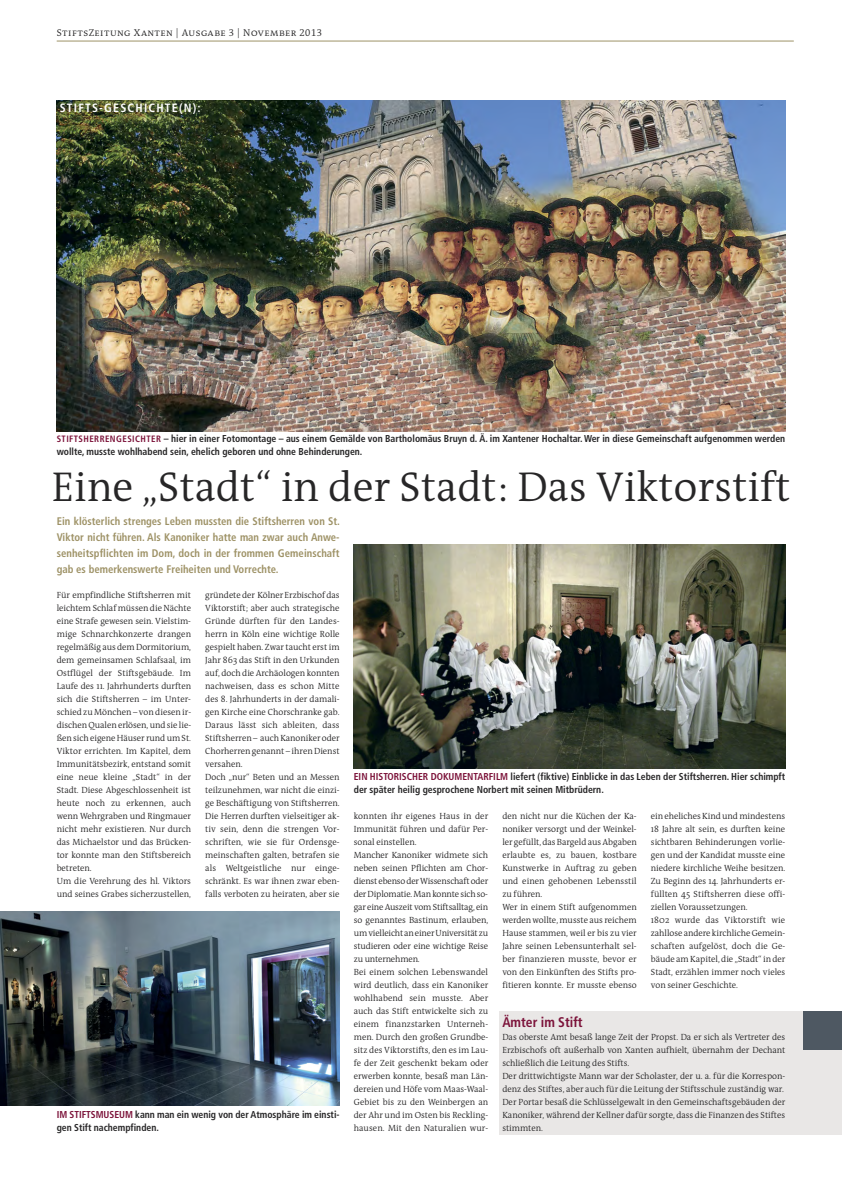
<style>
.page{position:relative;width:842px;height:1191px;background:#fff}
.page>*{position:absolute;margin:0;border:0;box-sizing:border-box;transform-origin:0 0}
.t1{font:300 42px "The Antiqua B4";color:#272627}
.t2{font:700 condensed 14px "Frutiger";color:#7c133a}
.t3{font:700 condensed 12px "Frutiger";letter-spacing:.1em;color:#fff}
.t4{font:700 condensed 11px/16px "Frutiger";color:#9e9266;text-align:justify}
.t5{font:700 condensed 10px/13px "Frutiger";color:#272627}
.t6{font:10px "The Antiqua B4 c Semi Light Caps";letter-spacing:.05em;color:#272627}
.t7{font:300 9px/13px "The Antiqua B4";color:#272627}
.s1{font-size:9.2px;color:#7c133a}
.s2{color:#7c133a}
</style>
<div class="page">
<div style="left:500px;top:1010px;width:342px;height:124px;background:#e9e7e6"></div>
<div style="left:803px;top:1011px;width:39px;height:38px;background:#4e5862"></div>
<hr style="left:57px;top:41px;width:737px;height:1px;background:#9e9266">
<img style="left:0;top:911px;width:340px;height:195px">
<img style="left:57px;top:101px;width:728px;height:331px">
<img style="left:354px;top:544px;width:431px;height:224px">
<p class="t6" style="left:57px;top:27px;width:267px">StiftsZeitung Xanten | Ausgabe 3 | November 2013</p>
<h3 class="t3" style="left:60px;top:103px;width:142px">STIFTS-GESCHICHTE(N):</h3>
<p class="t5" style="left:57px;top:433px;width:730px"><span class="s1">STIFTSHERRENGESICHTER</span> – hier in einer Fotomontage – aus einem Gemälde von Bartholomäus Bruyn d. Ä. im Xantener Hochaltar. Wer in diese Gemeinschaft aufgenommen werden wollte, musste wohlhabend sein, ehelich geboren und ohne Behinderungen.</p>
<h1 class="t1" style="left:52px;top:469px;width:740px">Eine „Stadt“ in der Stadt: Das Viktorstift</h1>
<p class="t4" style="left:57px;top:513px;width:285px">Ein klösterlich strenges Leben mussten die Stiftsherren von St.<br>Viktor nicht führen. Als Kanoniker hatte man zwar auch Anwe&shy;senheitspflichten im Dom, doch in der frommen Gemeinschaft gab es bemerkenswerte Freiheiten und Vorrechte.</p>
<p class="t7" style="left:57px;top:589px;width:136px">Für empfindliche Stiftsherren mit leichtem Schlaf müssen die Nächte eine Strafe gewesen sein. Vielstim&shy;mige Schnarchkonzerte drangen regelmäßig aus dem Dormitorium, dem gemeinsamen Schlafsaal, im<br>Ostflügel der Stiftsgebäude. Im<br>Laufe des 11. Jahrhunderts durften sich die Stiftsherren – im Unter&shy;schied zu Mönchen – von diesen ir&shy;dischen Qualen erlösen, und sie lie&shy;ßen sich eigene Häuser rund um St.<br>Viktor errichten. Im Kapitel, dem<br>Immunitätsbezirk, entstand somit eine neue kleine „Stadt“ in der<br>Stadt. Diese Abgeschlossenheit ist heute noch zu erkennen, auch wenn Wehrgraben und Ringmauer nicht mehr existieren. Nur durch das Michaelstor und das Brücken&shy;tor konnte man den Stiftsbereich betreten.<br>Um die Verehrung des hl. Viktors und seines Grabes sicherzustellen,</p>
<p class="t7" style="left:205px;top:589px;width:136px">gründete der Kölner Erzbischof das<br>Viktorstift; aber auch strategische<br>Gründe dürften für den Landes&shy;herrn in Köln eine wichtige Rolle gespielt haben. Zwar taucht erst im<br>Jahr 863 das Stift in den Urkunden auf, doch die Archäologen konnten nachweisen, dass es schon Mitte des 8. Jahrhunderts in der damali&shy;gen Kirche eine Chorschranke gab.<br>Daraus lässt sich ableiten, dass<br>Stiftsherren – auch Kanoniker oder<br>Chorherren genannt – ihren Dienst versahen.<br>Doch „nur“ Beten und an Messen teilzunehmen, war nicht die einzi&shy;ge Beschäftigung von Stiftsherren.<br>Die Herren durften vielseitiger ak&shy;tiv sein, denn die strengen Vor&shy;schriften, wie sie für Ordensge&shy;meinschaften galten, betrafen sie als Weltgeistliche nur einge&shy;schränkt. Es war ihnen zwar eben&shy;falls verboten zu heiraten, aber sie</p>
<p class="t5" style="left:57px;top:1109px;width:284px"><span class="s2">IM STIFTSMUSEUM</span> kann man ein wenig von der Atmosphäre im einsti&shy;gen Stift nachempfinden.</p>
<p class="t5" style="left:354px;top:771px;width:433px"><span class="s2">EIN HISTORISCHER DOKUMENTARFILM</span> liefert (fiktive) Einblicke in das Leben der Stiftsherren. Hier schimpft der später heilig gesprochene Norbert mit seinen Mitbrüdern.</p>
<p class="t7" style="left:354px;top:810px;width:136px">konnten ihr eigenes Haus in der<br>Immunität führen und dafür Per&shy;sonal einstellen.<br>Mancher Kanoniker widmete sich neben seinen Pflichten am Chor&shy;dienst ebenso der Wissenschaft oder der Diplomatie. Man konnte sich so&shy;gar eine Auszeit vom Stifts all tag, ein so genanntes Bastinum, erlauben, um vielleicht an einer Universität zu studieren oder eine wichtige Reise zu unternehmen.<br>Bei einem solchen Lebenswandel wird deutlich, dass ein Kanoniker wohlhabend sein musste. Aber auch das Stift entwickelte sich zu einem finanzstarken Unterneh&shy;men. Durch den großen Grundbe&shy;sitz des Viktorstifts, den es im Lau&shy;fe der Zeit geschenkt bekam oder erwerben konnte, besaß man Län&shy;dereien und Höfe vom Maas-Waal-<br>Gebiet bis zu den Weinbergen an der Ahr und im Osten bis Reckling&shy;hausen. Mit den Naturalien wur-</p>
<p class="t7" style="left:502px;top:810px;width:136px">den nicht nur die Küchen der Ka&shy;noniker versorgt und der Weinkel&shy;ler gefüllt, das Bargeld aus Abgaben erlaubte es, zu bauen, kostbare<br>Kunstwerke in Auftrag zu geben und einen gehobenen Lebensstil zu führen.<br>Wer in einem Stift aufgenommen werden wollte, musste aus reichem<br>Hause stammen, weil er bis zu vier<br>Jahre seinen Lebensunterhalt sel&shy;ber finanzieren musste, bevor er von den Einkünften des Stifts pro&shy;fitieren konnte. Er musste ebenso</p>
<p class="t7" style="left:651px;top:810px;width:136px">ein eheliches Kind und mindestens 18 Jahre alt sein, es durften keine sichtbaren Behinderungen vorlie&shy;gen und der Kandidat musste eine niedere kirchliche Weihe besitzen.<br>Zu Beginn des 14. Jahrhunderts er&shy;füllten 45 Stiftsherren diese offi&shy;ziellen Voraussetzungen.<br>1802 wurde das Viktorstift wie zahllose andere kirchliche Gemein&shy;schaften aufgelöst, doch die Ge&shy;bäude am Kapitel, die „Stadt“ in der Stadt, erzählen immer noch vieles von seiner Geschichte.</p>
<h2 class="t2" style="left:502px;top:1016px;width:82px">Ämter im Stift</h2>
<p class="t7" style="left:502px;top:1031px;width:284px">Das oberste Amt besaß lange Zeit der Propst. Da er sich als Vertreter des Erzbischofs oft außerhalb von Xanten aufhielt, übernahm der Dechant schließlich die Leitung des Stifts.<br>Der drittwichtigste Mann war der Scholaster, der u. a. für die Korrespon&shy;denz des Stiftes, aber auch für die Leitung der Stiftsschule zuständig war.<br>Der Portar besaß die Schlüsselgewalt in den Gemeinschaftsgebäuden der Kanoniker, während der Kellner dafür sorgte, dass die Finanzen des Stiftes stimmten.</p>
</div>
